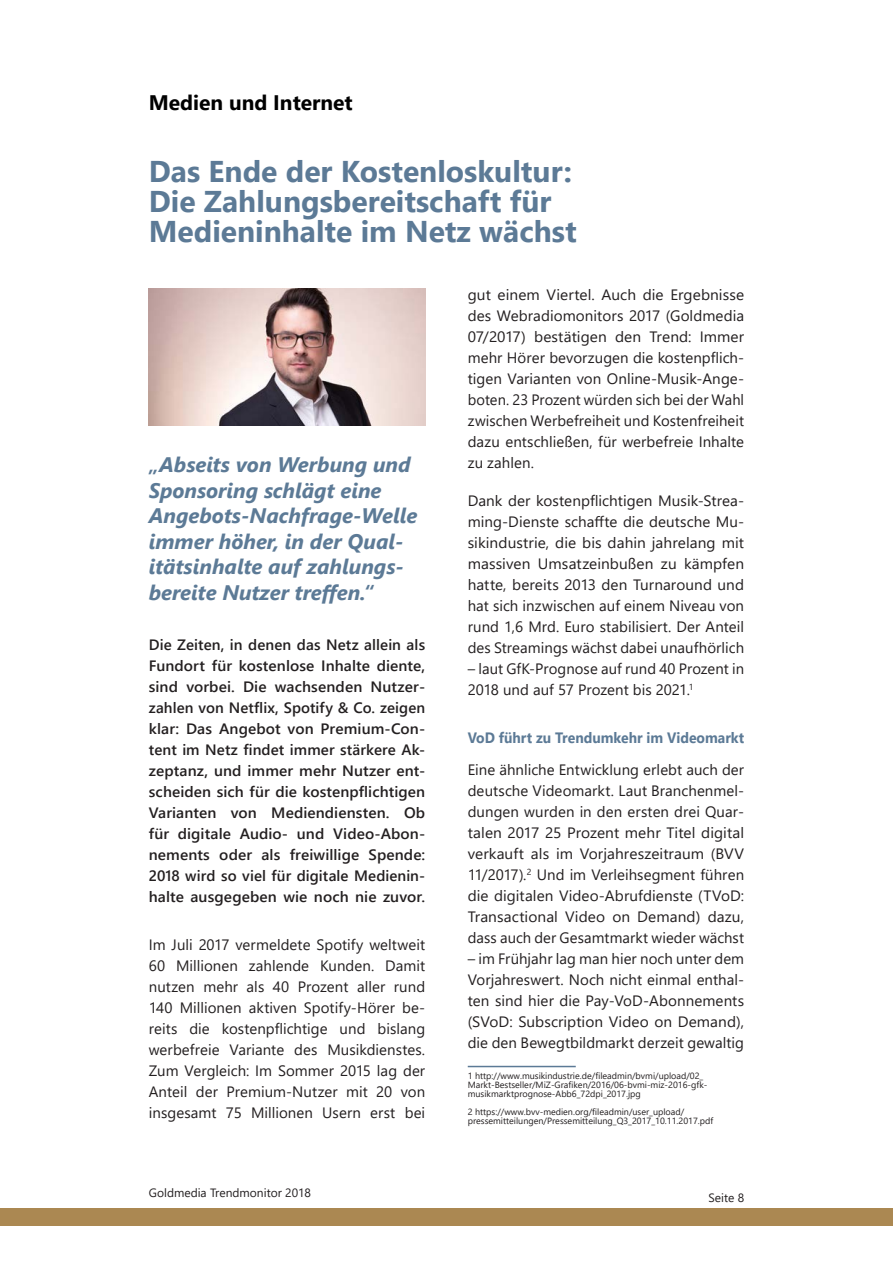
<style>
.page{position:relative;width:893px;height:1263px;background:#fff}
.page>*{position:absolute;margin:0;border:0;box-sizing:border-box;transform-origin:0 0}
.t1{font:700 30px/30px "Segoe UI";color:#5c7a96}
.t2{font:italic 700 21px/25.5px "Segoe UI";color:#5c7a96}
.t3{font:700 21px "Segoe UI";color:#000}
.t4{font:15px/21px "Segoe UI";letter-spacing:.005em;color:#231f20;text-align:justify}
.t5{font:600 15px/21px "Segoe UI";letter-spacing:.005em;color:#231f20;text-align:justify}
.t6{font:700 15px "Segoe UI";color:#5c7a96;scale:.93 1}
.t7{font:12px "Segoe UI";color:#231f20}
.t8{font:9px/9px "Segoe UI";color:#231f20}
</style>
<div class="page">
<div style="left:0;top:1209px;width:893px;height:17px;background:#ab8852"></div>
<hr style="left:468px;top:1066px;width:108px;height:1px;background:#5c7a96">
<img style="left:149px;top:289px;width:276px;height:137px">
<h2 class="t3" style="left:149px;top:82px;width:205px">Medien und Internet</h2>
<h1 class="t1" style="left:149px;top:154px;width:429px">Das Ende der Kostenloskultur:<br>Die Zahlungsbereitschaft für<br>Medieninhalte im Netz wächst</h1>
<h2 class="t2" style="left:149px;top:450px;width:270px">„Abseits von Werbung und<br>Sponsoring schlägt eine<br>Angebots-Nachfrage-Welle immer höher, in der Qual&shy;itätsinhalte auf zahlungs&shy;bereite Nutzer treffen.“</h2>
<p class="t5" style="left:149px;top:632px;width:278px">Die Zeiten, in denen das Netz allein als Fundort für kostenlose Inhalte diente, sind vorbei. Die wachsenden Nutzer&shy;zahlen von Netflix, Spotify &amp; Co. zeigen klar: Das Angebot von Premium-Con&shy;tent im Netz findet immer stärkere Ak&shy;zeptanz, und immer mehr Nutzer ent&shy;scheiden sich für die kostenpflichtigen Varianten von Mediendiensten. Ob für digitale Audio- und Video-Abon&shy;nements oder als freiwillige Spende:<br>2018 wird so viel für digitale Medienin&shy;halte ausgegeben wie noch nie zuvor.</p>
<p class="t4" style="left:149px;top:933px;width:278px">Im Juli 2017 vermeldete Spotify weltweit 60 Millionen zahlende Kunden. Damit nutzen mehr als 40 Prozent aller rund 140 Millionen aktiven Spotify-Hörer be&shy;reits die kostenpflichtige und bislang werbefreie Variante des Musikdienstes.<br>Zum Vergleich: Im Sommer 2015 lag der Anteil der Premium-Nutzer mit 20 von insgesamt 75 Millionen Usern erst bei</p>
<p class="t7" style="left:149px;top:1181px;width:164px">Goldmedia Trendmonitor 2018</p>
<p class="t4" style="left:468px;top:282px;width:278px">gut einem Viertel. Auch die Ergebnisse des Webradiomonitors 2017 (Goldmedia 07/2017) bestätigen den Trend: Immer mehr Hörer bevorzugen die kostenpflich&shy;tigen Varianten von Online-Musik-Ange&shy;boten. 23 Prozent würden sich bei der Wahl zwischen Werbefreiheit und Kostenfreiheit dazu entschließen, für werbefreie Inhalte zu zahlen.</p>
<p class="t4" style="left:468px;top:488px;width:278px">Dank der kostenpflichtigen Musik-Strea&shy;ming-Dienste schaffte die deutsche Mu&shy;sikindustrie, die bis dahin jahrelang mit massiven Umsatzeinbußen zu kämpfen hatte, bereits 2013 den Turnaround und hat sich inzwischen auf einem Niveau von rund 1,6 Mrd. Euro stabilisiert. Der Anteil des Streamings wächst dabei unaufhörlich</p>
<p class="t4" style="left:468px;top:656px;width:278px">– laut GfK-Prognose auf rund 40 Prozent in<br>2018 und auf 57 Prozent bis 2021.<sup>1</sup></p>
<p class="t6" style="left:468px;top:724px;width:299px">VoD führt zu Trendumkehr im Videomarkt</p>
<p class="t4" style="left:468px;top:757px;width:278px">Eine ähnliche Entwicklung erlebt auch der deutsche Videomarkt. Laut Branchenmel&shy;dungen wurden in den ersten drei Quar&shy;talen 2017 25 Prozent mehr Titel digital verkauft als im Vorjahreszeitraum (BVV 11/2017).<sup>2</sup> Und im Verleihsegment führen die digitalen Video-Abrufdienste (TVoD:<br>Transactional Video on Demand) dazu, dass auch der Gesamtmarkt wieder wächst</p>
<p class="t4" style="left:468px;top:946px;width:278px">– im Frühjahr lag man hier noch unter dem Vorjahreswert. Noch nicht einmal enthal&shy;ten sind hier die Pay-VoD-Abonnements (SVoD: Subscription Video on Demand), die den Bewegtbildmarkt derzeit gewaltig</p>
<p class="t8" style="left:468px;top:1070px;width:241px">1 http://www.musikindustrie.de/fileadmin/bvmi/upload/02_<br>Markt-Bestseller/MiZ-Grafiken/2016/06-bvmi-miz-2016-gfk&shy;musikmarktprognose-Abb6_72dpi_2017.jpg</p>
<p class="t8" style="left:468px;top:1106px;width:247px">2 https://www.bvv-medien.org/fileadmin/user_upload/ pressemitteilungen/Pressemitteilung_Q3_2017_10.11.2017.pdf</p>
<p class="t7" style="left:708px;top:1186px;width:37px">Seite 8</p>
</div>
